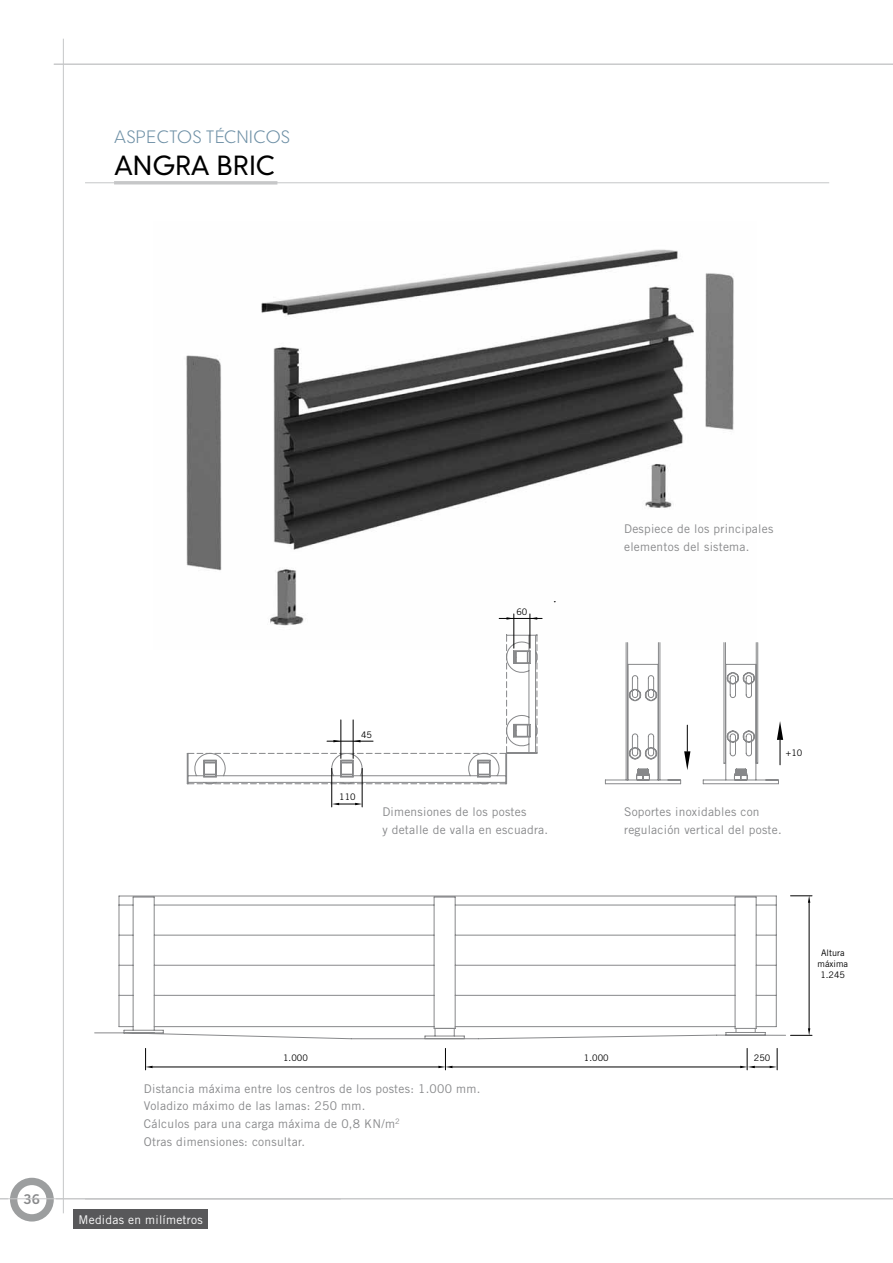
<style>
.page{position:relative;width:893px;height:1263px;background:#fff}
.page>*{position:absolute;margin:0;border:0;box-sizing:border-box;transform-origin:0 0}
.t1{font:500 25.5px "Victory";letter-spacing:.01em;color:#000}
.t2{font:300 16.5px "Victory";letter-spacing:.04em;color:#6e90a6}
.t3{font:13.5px "Trade Gothic LT Std Bd 2";color:#87888a}
.t4{font:12px/18px "Trade Gothic LT Std";letter-spacing:.02em;color:#87888a}
.t5{font:12px "Trade Gothic LT Std";letter-spacing:.02em;color:#fff}
.t6{font:9px/10.8px "Trade Gothic LT Std";color:#000;text-align:center}
</style>
<div class="page">
<hr style="left:63px;top:39px;width:1px;height:1174px;background:#c6c7c8">
<svg style="left:9px;top:1177px;width:46px;height:45px"></svg>
<div style="left:8px;top:1175px;width:48px;height:49px;border:2px solid #fff;border-radius:50%"></div>
<div style="left:17px;top:1185px;width:29px;height:29px;background:#fff;border-radius:50%"></div>
<hr style="left:0;top:1198px;width:893px;height:1px;background:#c6c7c8">
<hr style="left:54px;top:64px;width:839px;height:1px;background:#c6c7c8">
<img style="left:186px;top:249px;width:548px;height:386px">
<svg style="left:94px;top:896px;width:692px;height:143px"></svg>
<svg style="left:187px;top:634px;width:350px;height:150px"></svg>
<svg style="left:188px;top:783px;width:318px;height:1px"></svg>
<svg style="left:537px;top:635px;width:1px;height:117px"></svg>
<svg style="left:703px;top:642px;width:80px;height:142px"></svg>
<svg style="left:605px;top:642px;width:85px;height:142px"></svg>
<hr style="left:331px;top:768px;width:1px;height:39px;background:#000">
<hr style="left:362px;top:768px;width:1px;height:39px;background:#000">
<hr style="left:153px;top:1067px;width:286px;height:1px;background:#000">
<hr style="left:452px;top:1067px;width:289px;height:1px;background:#000">
<hr style="left:809px;top:902px;width:1px;height:127px;background:#000">
<svg style="left:145px;top:1048px;width:8px;height:22px"></svg>
<svg style="left:790px;top:1028px;width:22px;height:8px"></svg>
<svg style="left:332px;top:803px;width:30px;height:2px"></svg>
<svg style="left:438px;top:1048px;width:14px;height:22px"></svg>
<svg style="left:790px;top:895px;width:22px;height:8px"></svg>
<svg style="left:740px;top:1048px;width:38px;height:22px"></svg>
<svg style="left:188px;top:635px;width:342px;height:142px"></svg>
<hr style="left:514px;top:614px;width:1px;height:34px;background:#000">
<hr style="left:530px;top:614px;width:1px;height:34px;background:#000">
<hr style="left:499px;top:618px;width:43px;height:1px;background:#000">
<svg style="left:530px;top:617px;width:7px;height:3px"></svg>
<svg style="left:506px;top:617px;width:8px;height:3px"></svg>
<hr style="left:85px;top:182px;width:744px;height:1px;background:#c6c7c8">
<svg style="left:114px;top:181px;width:163px;height:4px"></svg>
<div style="left:73px;top:1209px;width:135px;height:20px;background:#58585a"></div>
<p class="t2" style="left:114px;top:127px;width:177px">ASPECTOS TÉCNICOS</p>
<p class="t1" style="left:114px;top:150px;width:162px">ANGRA BRIC</p>
<p class="t6" style="left:516px;top:607px;width:12px">60</p>
<p class="t4" style="left:624px;top:520px;width:151px">Despiece de los principales elementos del sistema.</p>
<p class="t6" style="left:361px;top:729px;width:12px">45</p>
<p class="t6" style="left:339px;top:791px;width:18px">110</p>
<p class="t4" style="left:382px;top:802px;width:167px">Dimensiones de los postes<br>y detalle de valla en escuadra.</p>
<p class="t6" style="left:786px;top:747px;width:18px">+10</p>
<p class="t4" style="left:624px;top:802px;width:159px">Soportes inoxidables con regulación vertical del poste.</p>
<p class="t3" style="left:24px;top:1191px;width:18px">36</p>
<p class="t6" style="left:283px;top:1052px;width:26px">1.000</p>
<p class="t6" style="left:584px;top:1052px;width:26px">1.000</p>
<p class="t6" style="left:754px;top:1052px;width:18px">250</p>
<p class="t4" style="left:144px;top:1080px;width:338px;line-height:16.5px">Distancia máxima entre los centros de los postes: 1.000 mm.<br>Voladizo máximo de las lamas: 250 mm.</p>
<p class="t4" style="left:144px;top:1114px;width:257px">Cálculos para una carga máxima de 0,8 KN/m<sup>2<br></sup>Otras dimensiones: consultar.</p>
<p class="t5" style="left:79px;top:1212px;width:126px">Medidas en milímetros</p>
<p class="t6" style="left:817px;top:947px;width:32px">Altura máxima<br>1.245</p>
</div>
